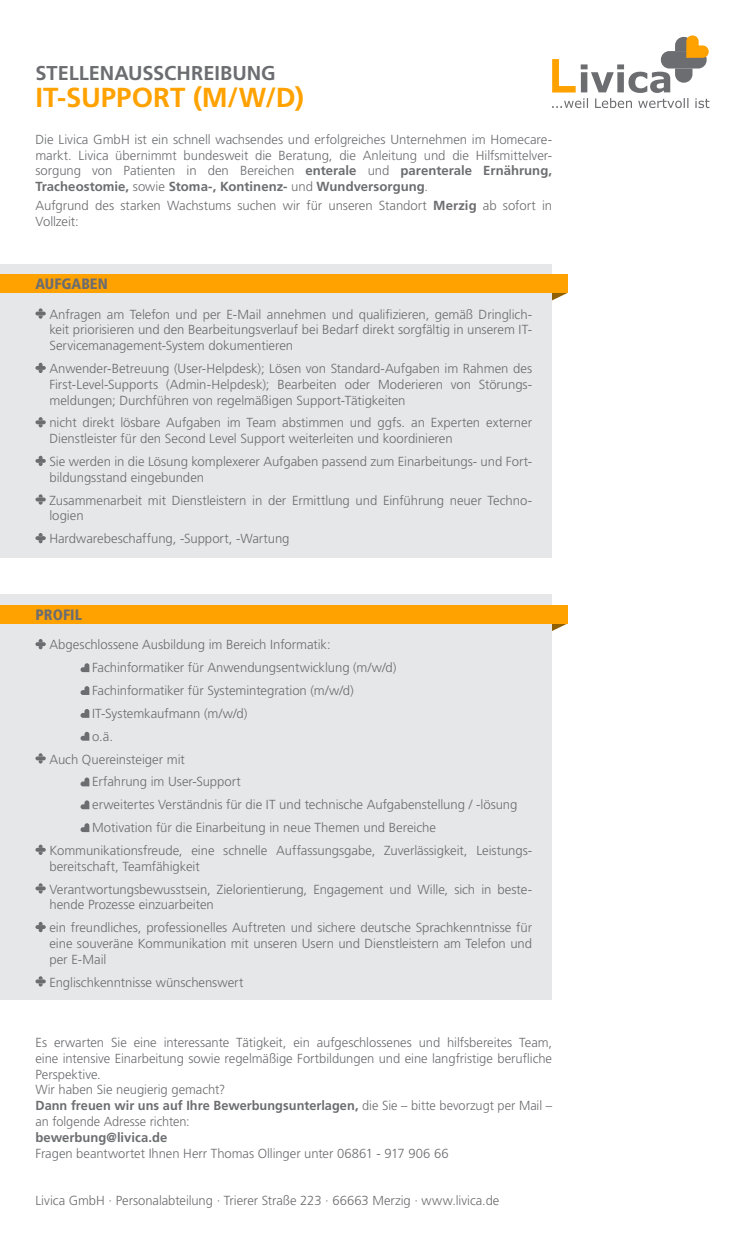
<style>
.page{position:relative;width:745px;height:1241px;background:#fff}
.page>*{position:absolute;margin:0;border:0;box-sizing:border-box;transform-origin:0 0}
.t1{font:700 27.5px "Frutiger LT Std";letter-spacing:.005em;color:#ffa200}
.t2{font:700 20px "Frutiger LT Std";color:#6c6d70}
.t3{font:900 condensed 15px "Frutiger LT Std";color:#6c6d70}
.t4{font:300 13.12px/15.8px "Frutiger LT Std";letter-spacing:-.005em;color:#6c6d70}
.t5{font:700 13.12px "Frutiger LT Std";color:#6c6d70}
.s1{font-weight:700}
</style>
<div class="page">
<svg style="left:552px;top:35px;width:157px;height:73px"></svg>
<svg style="left:551px;top:293px;width:16px;height:21px"></svg>
<div style="left:0;top:264px;width:551px;height:293px;background:#e6e7e9"></div>
<div style="left:0;top:274px;width:567px;height:19px;background:#ffa200"></div>
<svg style="left:35px;top:308px;width:11px;height:10px"></svg>
<svg style="left:35px;top:363px;width:11px;height:10px"></svg>
<svg style="left:35px;top:417px;width:11px;height:10px"></svg>
<svg style="left:35px;top:455px;width:11px;height:11px"></svg>
<svg style="left:35px;top:494px;width:11px;height:10px"></svg>
<svg style="left:35px;top:533px;width:11px;height:10px"></svg>
<svg style="left:551px;top:623px;width:16px;height:22px"></svg>
<div style="left:0;top:594px;width:551px;height:405px;background:#e6e7e9"></div>
<div style="left:0;top:604px;width:567px;height:19px;background:#ffa200"></div>
<svg style="left:35px;top:639px;width:11px;height:10px"></svg>
<svg style="left:80px;top:663px;width:9px;height:9px"></svg>
<svg style="left:80px;top:686px;width:9px;height:9px"></svg>
<svg style="left:80px;top:709px;width:9px;height:8px"></svg>
<svg style="left:80px;top:731px;width:9px;height:9px"></svg>
<svg style="left:35px;top:753px;width:11px;height:10px"></svg>
<svg style="left:80px;top:777px;width:9px;height:9px"></svg>
<svg style="left:80px;top:800px;width:9px;height:9px"></svg>
<svg style="left:80px;top:823px;width:9px;height:9px"></svg>
<svg style="left:35px;top:844px;width:11px;height:10px"></svg>
<svg style="left:35px;top:883px;width:11px;height:10px"></svg>
<svg style="left:35px;top:922px;width:11px;height:10px"></svg>
<svg style="left:35px;top:976px;width:11px;height:10px"></svg>
<h2 class="t2" style="left:35px;top:61px;width:242px">STELLENAUSSCHREIBUNG</h2>
<h1 class="t1" style="left:35px;top:81px;width:270px">IT-SUPPORT (M/W/D)</h1>
<p class="t4" style="left:35px;top:132px;width:518px;text-align:justify">Die Livica GmbH ist ein schnell wachsendes und erfolgreiches Unternehmen im Homecare&shy;markt. Livica übernimmt bundesweit die Beratung, die Anleitung und die Hilfsmittelver&shy;sorgung von Patienten in den Bereichen <span class="s1">enterale</span> und <span class="s1">parenterale Ernährung, Tracheostomie,</span> sowie <span class="s1">Stoma-, Kontinenz-</span> und <span class="s1">Wundversorgung</span>.</p>
<p class="t4" style="left:35px;top:198px;width:518px">Aufgrund des starken Wachstums suchen wir für unseren Standort <span class="s1">Merzig</span> ab sofort in<br>Vollzeit:</p>
<p class="t3" style="left:35px;top:275px;width:74px">AUFGABEN</p>
<p class="t4" style="left:49px;top:306px;width:484px;text-align:justify">Anfragen am Telefon und per E-Mail annehmen und qualifizieren, gemäß Dringlich&shy;keit priorisieren und den Bearbeitungsverlauf bei Bedarf direkt sorgfältig in unserem IT-Servicemanagement-System dokumentieren</p>
<p class="t4" style="left:49px;top:361px;width:484px;text-align:justify">Anwender-Betreuung (User-Helpdesk); Lösen von Standard-Aufgaben im Rahmen des First-Level-Supports (Admin-Helpdesk); Bearbeiten oder Moderieren von Störungs&shy;meldungen; Durchführen von regelmäßigen Support-Tätigkeiten</p>
<p class="t4" style="left:49px;top:415px;width:484px">nicht direkt lösbare Aufgaben im Team abstimmen und ggfs. an Experten externer<br>Dienstleister für den Second Level Support weiterleiten und koordinieren</p>
<p class="t4" style="left:49px;top:454px;width:484px">Sie werden in die Lösung komplexerer Aufgaben passend zum Einarbeitungs- und Fort&shy;bildungsstand eingebunden</p>
<p class="t4" style="left:49px;top:492px;width:484px">Zusammenarbeit mit Dienstleistern in der Ermittlung und Einführung neuer Techno&shy;logien</p>
<p class="t4" style="left:49px;top:531px;width:241px">Hardwarebeschaffung, -Support, -Wartung</p>
<p class="t3" style="left:35px;top:605px;width:48px">PROFIL</p>
<p class="t4" style="left:49px;top:637px;width:282px">Abgeschlossene Ausbildung im Bereich Informatik:</p>
<p class="t4" style="left:92px;top:659px;width:305px">Fachinformatiker für Anwendungsentwicklung (m/w/d)</p>
<p class="t4" style="left:92px;top:682px;width:263px">Fachinformatiker für Systemintegration (m/w/d)</p>
<p class="t4" style="left:92px;top:705px;width:157px">IT-Systemkaufmann (m/w/d)</p>
<p class="t4" style="left:92px;top:728px;width:22px">o.ä.</p>
<p class="t4" style="left:49px;top:751px;width:137px">Auch Quereinsteiger mit</p>
<p class="t4" style="left:92px;top:774px;width:150px">Erfahrung im User-Support</p>
<p class="t4" style="left:92px;top:796px;width:426px">erweitertes Verständnis für die IT und technische Aufgabenstellung / -lösung</p>
<p class="t4" style="left:92px;top:819px;width:345px">Motivation für die Einarbeitung in neue Themen und Bereiche</p>
<p class="t4" style="left:49px;top:842px;width:484px">Kommunikationsfreude, eine schnelle Auffassungsgabe, Zuverlässigkeit, Leistungs-</p>
<p class="t4" style="left:49px;top:854px;width:484px;line-height:22.9px">bereitschaft, Teamfähigkeit<br>Verantwortungsbewusstsein, Zielorientierung, Engagement und Wille, sich in beste-</p>
<p class="t4" style="left:49px;top:893px;width:484px;line-height:22.9px">hende Prozesse einzuarbeiten<br>ein freundliches, professionelles Auftreten und sichere deutsche Sprachkenntnisse für</p>
<p class="t4" style="left:49px;top:935px;width:484px">eine souveräne Kommunikation mit unseren Usern und Dienstleistern am Telefon und per E-Mail</p>
<p class="t4" style="left:49px;top:974px;width:195px">Englischkenntnisse wünschenswert</p>
<p class="t4" style="left:35px;top:1034px;width:518px">Es erwarten Sie eine interessante Tätigkeit, ein aufgeschlossenes und hilfsbereites Team, eine intensive Einarbeitung sowie regelmäßige Fortbildungen und eine langfristige berufliche Perspektive.<br>Wir haben Sie neugierig gemacht?<br><span class="s1">Dann freuen wir uns auf Ihre Bewerbungsunterlagen,</span> die Sie – bitte bevorzugt per Mail – an folgende Adresse richten:</p>
<p class="t5" style="left:35px;top:1129px;width:133px">bewerbung@livica.de</p>
<p class="t4" style="left:35px;top:1145px;width:414px">Fragen beantwortet Ihnen Herr Thomas Ollinger unter 06861 - 917 906 66</p>
<p class="t4" style="left:35px;top:1192px;width:465px">Livica GmbH · Personalabteilung · Trierer Straße 223 · 66663 Merzig · www.livica.de</p>
</div>
